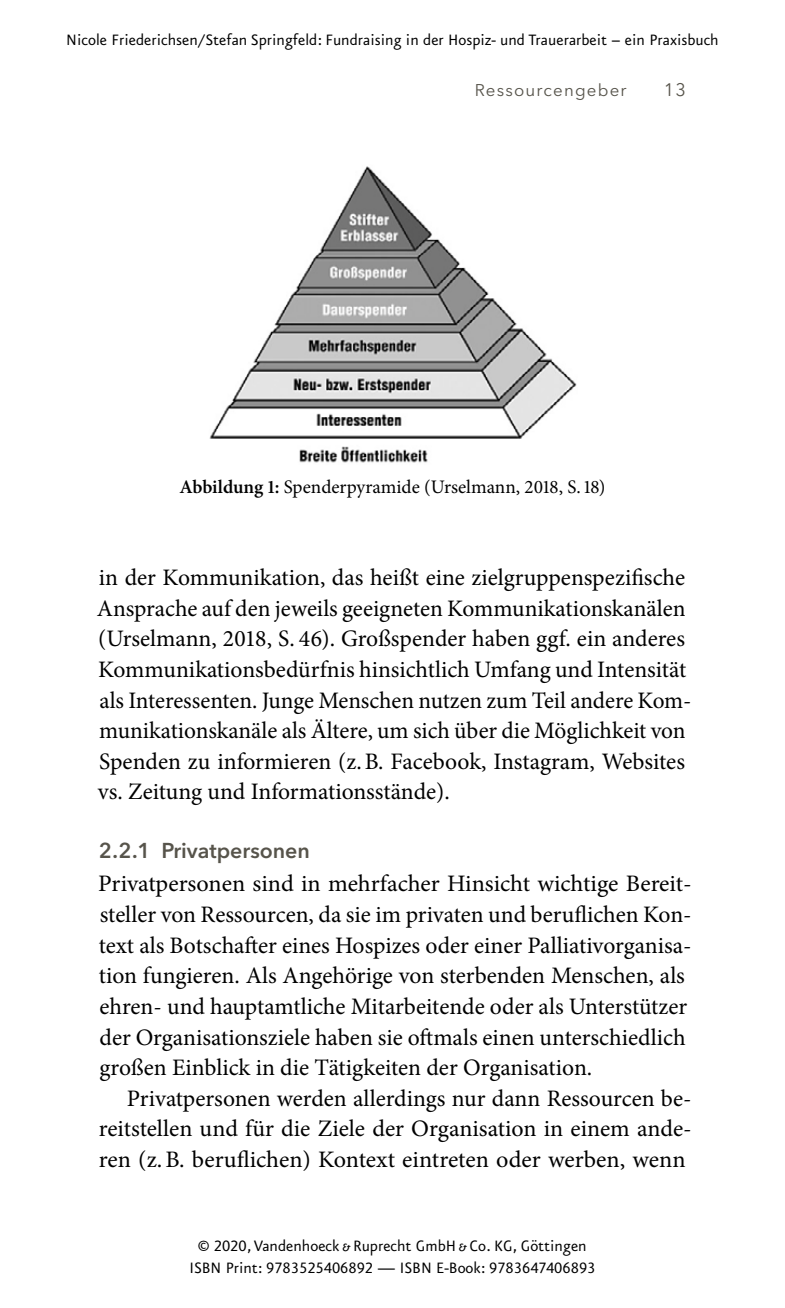
<style>
.page{position:relative;width:785px;height:1308px;background:#fff}
.page>*{position:absolute;margin:0;border:0;box-sizing:border-box;transform-origin:0 0}
.lauftext_mit_einzug{font:23.62px/30.6px "Minion Pro";color:#000}
.lauftext{font:23.62px/30.6px "Minion Pro";color:#000}
.Titel_3{font:600 21.38px "Avenir Next LT Pro";color:#57544b}
.Bildunterschrift{font:19.12px "Minion Pro";color:#000}
.t1{font:18px/22.5px "VR Eureka Sans";color:#000;text-align:center}
.t2{font:18px "Avenir Next LT Pro";color:#57544b}
.t3{font:16.88px "Avenir Next LT Pro";letter-spacing:.07em;color:#57544b}
.s1{font-weight:600}
</style>
<div class="page">
<img style="left:209px;top:166px;width:368px;height:297px">
<p class="t1" style="left:66px;top:29px;width:654px">Nicole Friederichsen/Stefan Springfeld: Fundraising in der Hospiz- und Trauerarbeit – ein Praxisbuch</p>
<p class="t3" style="left:475px;top:80px;width:153px">Ressourcengeber</p>
<p class="t2" style="left:663px;top:79px;width:24px">13</p>
<p class="Bildunterschrift" style="left:179px;top:474px;width:427px"><span class="s1">Abbildung 1:</span> Spenderpyramide (Urselmann, 2018, S. 18)</p>
<p class="lauftext_mit_einzug" style="left:97px;top:562px;width:596px">in der Kommunikation, das heißt eine zielgruppenspezifische Ansprache auf den jeweils geeigneten Kommunikationskanälen (Urselmann, 2018, S. 46). Großspender haben ggf. ein anderes Kommunikationsbedürfnis hinsichtlich Umfang und Intensität als Interessenten. Junge Menschen nutzen zum Teil andere Kom&shy;munikationskanäle als Ältere, um sich über die Möglichkeit von Spenden zu informieren (z.B. Facebook, Instagram, Websites vs. Zeitung und Informationsstände).</p>
<p class="Titel_3" style="left:99px;top:838px;width:212px">2.2.1 Privatpersonen</p>
<p class="lauftext" style="left:98px;top:868px;width:595px">Privatpersonen sind in mehrfacher Hinsicht wichtige Bereit&shy;steller von Ressourcen, da sie im privaten und beruflichen Kon&shy;text als Botschafter eines Hospizes oder einer Palliativorganisa&shy;tion fungieren. Als Angehörige von sterbenden Menschen, als ehren- und hauptamtliche Mitarbeitende oder als Unterstützer der Organisationsziele haben sie oftmals einen unterschiedlich großen Einblick in die Tätigkeiten der Organisation.</p>
<p class="lauftext_mit_einzug" style="left:99px;top:1083px;width:594px;text-align:justify;text-indent:28px">Privatpersonen werden allerdings nur dann Ressourcen be&shy;reitstellen und für die Ziele der Organisation in einem ande&shy;ren (z.B. beruflichen) Kontext eintreten oder werben, wenn</p>
<p class="t1" style="left:189px;top:1235px;width:407px">© 2020, Vandenhoeck &amp; Ruprecht GmbH &amp; Co. KG, Göttingen<br>ISBN Print: 9783525406892 — ISBN E-Book: 9783647406893</p>
</div>
